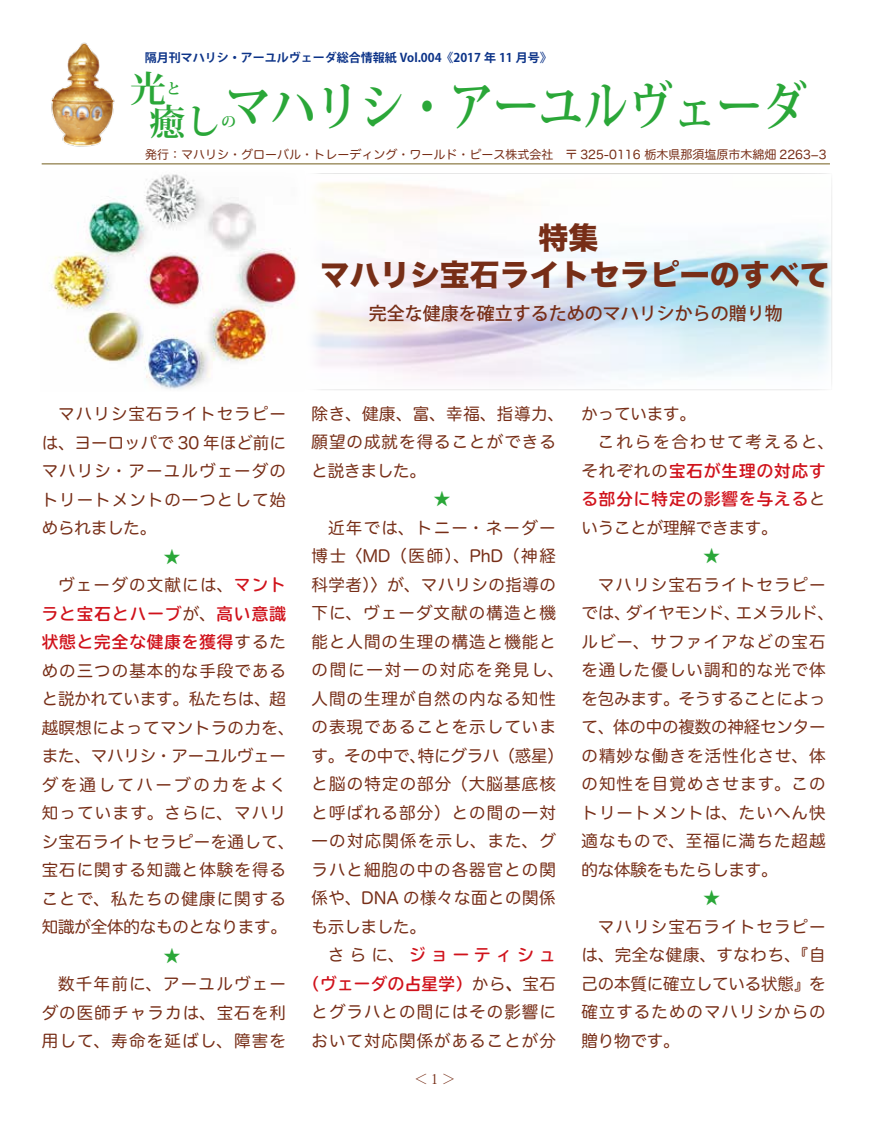
<style>
.page{position:relative;width:872px;height:1127px;background:#fff}
.page>*{position:absolute;margin:0;border:0;box-sizing:border-box;transform-origin:0 0}
.t1{font:700 52.5px "Koz Min Pro";color:#2aa738;scale:.85 1}
.t2{font:700 36px "Koz Min Pro";color:#2aa738}
.t3{font:30px/37.5px "Hira Kaku Std W8";color:#772e17;text-align:center}
.t4{font:500 18px "Koz Go Pro";color:#772e17}
.t5{font:16.5px/28.5px "Hira Maru Pro W4";letter-spacing:.06em;color:#772e17}
.t6{font:16.5px/28.5px "Hira Maru Pro W4";letter-spacing:.025em;color:#772e17}
.t7{font:700 16.5px/28.5px "TBUDR Go Std";letter-spacing:.06em;color:#d0121b}
.t8{font:700 16.5px/28.5px "TBUDR Go Std";letter-spacing:.025em;color:#d0121b;text-align:right}
.t9{font:16.5px/28.5px "Hira Maru Pro W4";letter-spacing:.12em;color:#772e17}
.t10{font:16.5px "Hira Maru Pro W4";letter-spacing:.11em;color:#772e17}
.t11{font:16.5px "Hira Maru Pro W4";letter-spacing:.08em;color:#772e17}
.t12{font:16.5px "Hira Maru Pro W4";letter-spacing:-.01em;color:#772e17}
.t13{font:16.5px "Hira Maru Pro W4";color:#2aa738}
.t14{font:700 15px "Koz Min Pro";color:#2aa738}
.t15{font:13.8px "Koz Min Pr 6 N";color:#772e17}
.t16{font:12px "Hira Maru Pro N W4";color:#772e17}
.t17{font:700 12px "Koz Go Pro";color:#0c3388}
.s1{color:#2aa738}
.s2{font-family:"TBUDR Go Std";font-weight:700;color:#d0121b}
.s3{font-family:"Hira Maru Pro W4";font-weight:400;color:#772e17}
.s4{color:#772e17}
</style>
<div class="page">
<img style="left:51px;top:174px;width:246px;height:216px">
<hr style="left:42px;top:163px;width:788px;height:1px;background:#7c6729">
<img style="left:51px;top:42px;width:64px;height:105px">
<p class="t17" style="left:145px;top:50px;width:408px">隔月刊マハリシ・アーユルヴェーダ総合情報紙 Vol.004《2017 年 11 月号《</p>
<h2 class="t2" style="left:130px;top:62px;width:38px">光</h2>
<p class="t14" style="left:166px;top:77px;width:17px">と</p>
<h1 class="t1" style="left:226px;top:68px;width:684px">マハリシ・アーユルヴェーダ</h1>
<h2 class="t2" style="left:149px;top:95px;width:74px">癒し</h2>
<p class="t14" style="left:221px;top:111px;width:17px">の</p>
<p class="t16" style="left:145px;top:144px;width:683px">発行：マハリシ・グローバル・トレーディング・ワールド・ピース株式会社　〒 325-0116 栃木県那須塩原市木綿畑 2263−3</p>
<h3 class="t3" style="left:320px;top:220px;width:511px">特集<br>マハリシ宝石ライトセラピーのすべて</h3>
<p class="t4" style="left:369px;top:301px;width:416px">完全な健康を確立するためのマハリシからの贈り物</p>
<p class="t5" style="left:42px;top:398px;width:246px;text-align:justify;text-indent:16px">マハリシ宝石ライトセラピーは、ヨーロッパで 30 年ほど前にマハリシ・アーユルヴェーダのトリートメントの一つとして始められました。</p>
<p class="t5" style="left:58px;top:541px;width:229px;text-align:center"><span class="s1">★<br></span>ヴェーダの文献には、<span class="s2">マント</span></p>
<p class="t7" style="left:42px;top:599px;width:246px">ラと宝石とハーブ<span class="s3">が、</span>高い意識状態と完全な健康を獲得<span class="s3">するた</span></p>
<p class="t6" style="left:42px;top:655px;width:254px">めの三つの基本的な手段であると説かれています。私たちは、超越瞑想によってマントラの力を、また、マハリシ・アーユルヴェーダを通してハーブの力をよく知っています。さらに、マハリシ宝石ライトセラピーを通して、宝石に関する知識と体験を得ることで、私たちの健康に関する知識が全体的なものとなります。</p>
<p class="t13" style="left:164px;top:941px;width:18px">★</p>
<p class="t5" style="left:42px;top:968px;width:246px;text-align:justify;text-indent:16px">数千年前に、アーユルヴェーダの医師チャラカは、宝石を利用して、寿命を延ばし、障害を</p>
<p class="t5" style="left:311px;top:398px;width:254px">除き、健康、富、幸福、指導力、願望の成就を得ることができると説きました。</p>
<p class="t13" style="left:434px;top:485px;width:18px">★</p>
<p class="t11" style="left:328px;top:513px;width:229px">近年では、トニー・ネーダー</p>
<p class="t5" style="left:311px;top:541px;width:246px">博士〈MD（医師）、PhD（神経</p>
<p class="t6" style="left:311px;top:569px;width:246px">科学者）〉が、マハリシの指導の</p>
<p class="t5" style="left:311px;top:598px;width:246px">下に、ヴェーダ文献の構造と機</p>
<p class="t5" style="left:311px;top:626px;width:246px">能と人間の生理の構造と機能と</p>
<p class="t10" style="left:311px;top:656px;width:254px">の間に一対一の対応を発見し、</p>
<p class="t5" style="left:311px;top:683px;width:246px">人間の生理が自然の内なる知性</p>
<p class="t5" style="left:311px;top:712px;width:246px">の表現であることを示していま</p>
<p class="t5" style="left:418px;top:740px;width:148px">特にグラハ（惑星(</p>
<p class="t5" style="left:311px;top:740px;width:246px">す。その中で、<br>と脳の特定の部分（大脳基底核と呼ばれる部分）との間の一対一の対応関係を示し、また、グラハと細胞の中の各器官との関係や、DNA の様々な面との関係も示しました。</p>
<p class="t8" style="left:303px;top:941px;width:254px"><span class="s3">さらに、</span>ジョーティシュ<br>（ヴェーダの占星学）<span class="s3">から</span><span class="s4">、</span><span class="s3">宝石</span></p>
<p class="t5" style="left:311px;top:997px;width:246px">とグラハとの間にはその影響において対応関係があることが分</p>
<p class="t15" style="left:414px;top:1071px;width:43px">&gt;１&lt;</p>
<p class="t9" style="left:598px;top:398px;width:237px;text-indent:-16px">かっています。<br>これらを合わせて考えると、</p>
<p class="t7" style="left:581px;top:457px;width:246px"><span class="s3">それぞれの</span>宝石が生理の対応する部分に特定の影響を与える<span class="s3">と</span></p>
<p class="t12" style="left:581px;top:513px;width:198px">いうことが理解できます。</p>
<p class="t13" style="left:703px;top:542px;width:18px">★</p>
<p class="t5" style="left:735px;top:569px;width:100px;text-indent:-138px">マハリシ宝石ライトセラピーエメラルド、</p>
<p class="t5" style="left:626px;top:598px;width:116px">ダイヤモンド、</p>
<p class="t5" style="left:581px;top:598px;width:246px">では、<br>ルビー、サファイアなどの宝石を通した優しい調和的な光で体を包みます。そうすることによって、体の中の複数の神経センターの精妙な働きを活性化させ、体の知性を目覚めさせます。このトリートメントは、たいへん快適なもので、至福に満ちた超越的な体験をもたらします。</p>
<p class="t13" style="left:703px;top:884px;width:18px">★</p>
<p class="t5" style="left:581px;top:911px;width:246px;text-align:justify;text-indent:16px">マハリシ宝石ライトセラピーは、完全な健康、すなわち、『自己の本質に確立している状態』を確立するためのマハリシからの贈り物です。</p>
</div>
